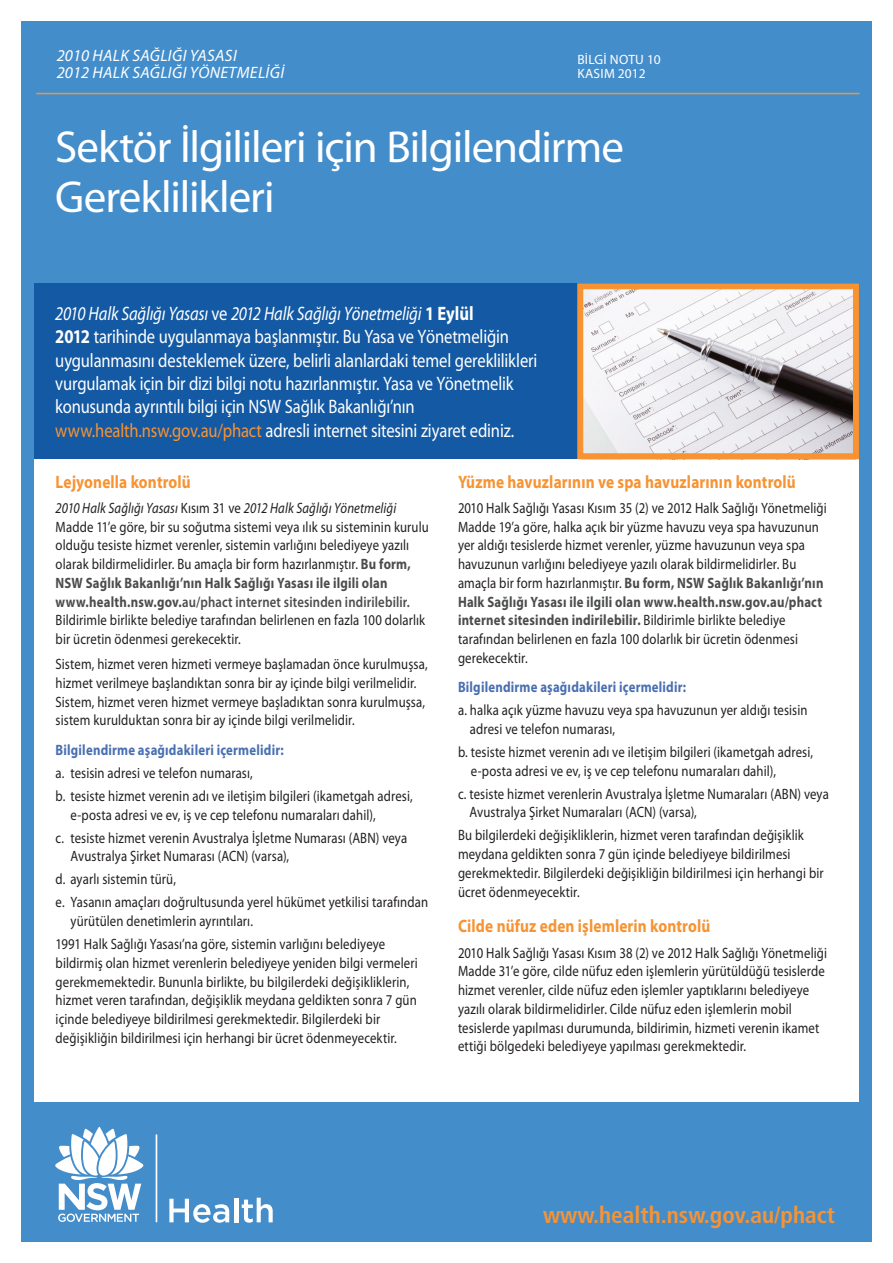
<style>
.page{position:relative;width:893px;height:1263px;background:#fff}
.page>*{position:absolute;margin:0;border:0;box-sizing:border-box;transform-origin:0 0}
.Masthead{font:45px/49.5px "Myriad Pro";letter-spacing:-.02em;color:#fff}
.t1{font:700 condensed 23.25px "Frutiger LT Std";color:#f79332}
.t2{font:19.5px/23.4px "Myriad Pro";letter-spacing:-.01em;color:#fff;scale:.85 1}
.Header_Body{font:700 18px "Myriad Pro";letter-spacing:.01em;color:#f79332;scale:.85 1}
.t3{font:italic 16.5px "Myriad Pro";letter-spacing:.02em;color:#fff}
.Body_Copy{font:15px/18.8px "Myriad Pro";letter-spacing:.01em;color:#231f20;scale:.85 1}
.Header_Body_2{font:700 15px "Myriad Pro";letter-spacing:.015em;color:#496fb1;scale:.85 1}
.t4{font:13.5px/13.5px "Myriad Pro";letter-spacing:.02em;color:#fff}
.s1{font-style:italic}
.s2{font-weight:700}
.s3{color:#f79332}
.s4{font-weight:700;color:#4b4c4d}
.s5{font-weight:600;color:#4b4c4d}
</style>
<div class="page">
<div style="left:21px;top:21px;width:851px;height:1221px;background:#448dcb"></div>
<div style="left:34px;top:283px;width:825px;height:818px;background:#fff"></div>
<div style="left:34px;top:283px;width:825px;height:176px;background:#1359a3"></div>
<hr style="left:36px;top:93px;width:824px;height:1px;background:#f79332">
<img style="left:584px;top:290px;width:268px;height:162px">
<div style="left:577px;top:283px;width:282px;height:176px;border:6px solid #f79332"></div>
<hr style="left:156px;top:1134px;width:1px;height:88px;background:#fff">
<svg style="left:169px;top:1199px;width:60px;height:24px"></svg>
<hr style="left:234px;top:1198px;width:4px;height:24px;background:#fff">
<svg style="left:242px;top:1198px;width:31px;height:25px"></svg>
<svg style="left:55px;top:1127px;width:88px;height:95px"></svg>
<p class="t3" style="left:57px;top:47px;width:181px">2010 HALK SAĞLIĞI YASASI</p>
<p class="t3" style="left:57px;top:64px;width:229px">2012 HALK SAĞLIĞI YÖNETMELİĞİ</p>
<p class="t4" style="left:577px;top:53px;width:85px">BİLGİ NOTU 10<br>KASIM 2012</p>
<p class="Masthead" style="left:55px;top:123px;width:570px">Sektör İlgilileri için Bilgilendirme<br>Gereklilikleri</p>
<p class="t2" style="left:55px;top:302px;width:569px"><span class="s1">2010 Halk Sağlığı Yasası</span> ve <span class="s1">2012 Halk Sağlığı Yönetmeliği</span> <span class="s2">1 Eylül<br>2012</span> tarihinde uygulanmaya başlanmıştır. Bu Yasa ve Yönetmeliğin uygulanmasını desteklemek üzere, belirli alanlardaki temel gereklilikleri vurgulamak için bir dizi bilgi notu hazırlanmıştır. Yasa ve Yönetmelik konusunda ayrıntılı bilgi için NSW Sağlık Bakanlığı’nın <span class="s3">www.health.nsw.gov.au/phact</span> adresli internet sitesini ziyaret ediniz.</p>
<p class="Header_Body" style="left:56px;top:471px;width:161px">Lejyonella kontrolü</p>
<p class="Body_Copy" style="left:56px;top:499px;width:441px"><span class="s1">2010 Halk Sağlığı Yasası</span> Kısım 31 ve <span class="s1">2012 Halk Sağlığı Yönetmeliği </span>Madde 11’e göre, bir su soğutma sistemi veya ılık su sisteminin kurulu olduğu tesiste hizmet verenler, sistemin varlığını belediyeye yazılı olarak bildirmelidirler. Bu amaçla bir form hazırlanmıştır. <span class="s4">Bu form, NSW Sağlık Bakanlığı’nın Halk Sağlığı Yasası ile ilgili olan www.health.nsw.gov.</span><span class="s5">au/phact internet sitesinden indirilebilir.<br></span>Bildirimle birlikte belediye tarafından belirlenen en fazla 100 dolarlık bir ücretin ödenmesi gerekecektir.</p>
<p class="Body_Copy" style="left:56px;top:655px;width:439px">Sistem, hizmet veren hizmeti vermeye başlamadan önce kurulmuşsa, hizmet verilmeye başlandıktan sonra bir ay içinde bilgi verilmelidir.<br>Sistem, hizmet veren hizmet vermeye başladıktan sonra kurulmuşsa, sistem kurulduktan sonra bir ay içinde bilgi verilmelidir.</p>
<p class="Header_Body_2" style="left:56px;top:741px;width:270px">Bilgilendirme aşağıdakileri içermelidir:</p>
<p class="Body_Copy" style="left:56px;top:764px;width:233px">a. tesisin adresi ve telefon numarası,</p>
<p class="Body_Copy" style="left:71px;top:787px;width:404px;text-indent:-15px">b. tesiste hizmet verenin adı ve iletişim bilgileri (ikametgah adresi, e-posta adresi ve ev, iş ve cep telefonu numaraları dahil),</p>
<p class="Body_Copy" style="left:71px;top:828px;width:398px;text-indent:-15px">c. tesiste hizmet verenin Avustralya İşletme Numarası (ABN) veya<br>Avustralya Şirket Numarası (ACN) (varsa),</p>
<p class="Body_Copy" style="left:56px;top:870px;width:143px">d. ayarlı sistemin türü,</p>
<p class="Body_Copy" style="left:71px;top:893px;width:422px;text-indent:-15px">e. Yasanın amaçları doğrultusunda yerel hükümet yetkilisi tarafından yürütülen denetimlerin ayrıntıları.</p>
<p class="Body_Copy" style="left:56px;top:935px;width:427px">1991 Halk Sağlığı Yasası’na göre, sistemin varlığını belediyeye bildirmiş olan hizmet verenlerin belediyeye yeniden bilgi vermeleri gerekmemektedir. Bununla birlikte, bu bilgilerdeki değişikliklerin, hizmet veren tarafından, değişiklik meydana geldikten sonra 7 gün içinde belediyeye bildirilmesi gerekmektedir. Bilgilerdeki bir değişikliğin bildirilmesi için herhangi bir ücret ödenmeyecektir.</p>
<p class="Header_Body" style="left:458px;top:471px;width:399px">Yüzme havuzlarının ve spa havuzlarının kontrolü</p>
<p class="Body_Copy" style="left:458px;top:499px;width:435px">2010 Halk Sağlığı Yasası Kısım 35 (2) ve 2012 Halk Sağlığı Yönetmeliği Madde 19’a göre, halka açık bir yüzme havuzu veya spa havuzunun yer aldığı tesislerde hizmet verenler, yüzme havuzunun veya spa havuzunun varlığını belediyeye yazılı olarak bildirmelidirler. Bu amaçla bir form hazırlanmıştır. <span class="s4">Bu form, NSW Sağlık Bakanlığı’nın Halk Sağlığı Yasası ile ilgili olan www.health.nsw.gov.au/phact internet sitesinden indirilebilir.</span> Bildirimle birlikte belediye tarafından belirlenen en fazla 100 dolarlık bir ücretin ödenmesi gerekecektir.</p>
<p class="Header_Body_2" style="left:458px;top:679px;width:270px">Bilgilendirme aşağıdakileri içermelidir:</p>
<p class="Body_Copy" style="left:470px;top:701px;width:399px;text-indent:-12px">a. halka açık yüzme havuzu veya spa havuzunun yer aldığı tesisin adresi ve telefon numarası,</p>
<p class="Body_Copy" style="left:471px;top:743px;width:404px;text-indent:-13px">b. tesiste hizmet verenin adı ve iletişim bilgileri (ikametgah adresi, e-posta adresi ve ev, iş ve cep telefonu numaraları dahil),</p>
<p class="Body_Copy" style="left:470px;top:785px;width:424px;text-indent:-12px">c. tesiste hizmet verenlerin Avustralya İşletme Numaraları (ABN) veya<br>Avustralya Şirket Numaraları (ACN) (varsa),</p>
<p class="Body_Copy" style="left:458px;top:826px;width:432px">Bu bilgilerdeki değişikliklerin, hizmet veren tarafından değişiklik meydana geldikten sonra 7 gün içinde belediyeye bildirilmesi gerekmektedir. Bilgilerdeki değişikliğin bildirilmesi için herhangi bir ücret ödenmeyecektir.</p>
<p class="Header_Body" style="left:458px;top:916px;width:298px">Cilde nüfuz eden işlemlerin kontrolü</p>
<p class="Body_Copy" style="left:458px;top:943px;width:436px">2010 Halk Sağlığı Yasası Kısım 38 (2) ve 2012 Halk Sağlığı Yönetmeliği Madde 31’e göre, cilde nüfuz eden işlemlerin yürütüldüğü tesislerde hizmet verenler, cilde nüfuz eden işlemler yaptıklarını belediyeye yazılı olarak bildirmelidirler. Cilde nüfuz eden işlemlerin mobil tesislerde yapılması durumunda, bildirimin, hizmeti verenin ikamet ettiği bölgedeki belediyeye yapılması gerekmektedir.</p>
<p class="t1" style="left:543px;top:1201px;width:293px">www.health.nsw.gov.au/phact</p>
</div>
